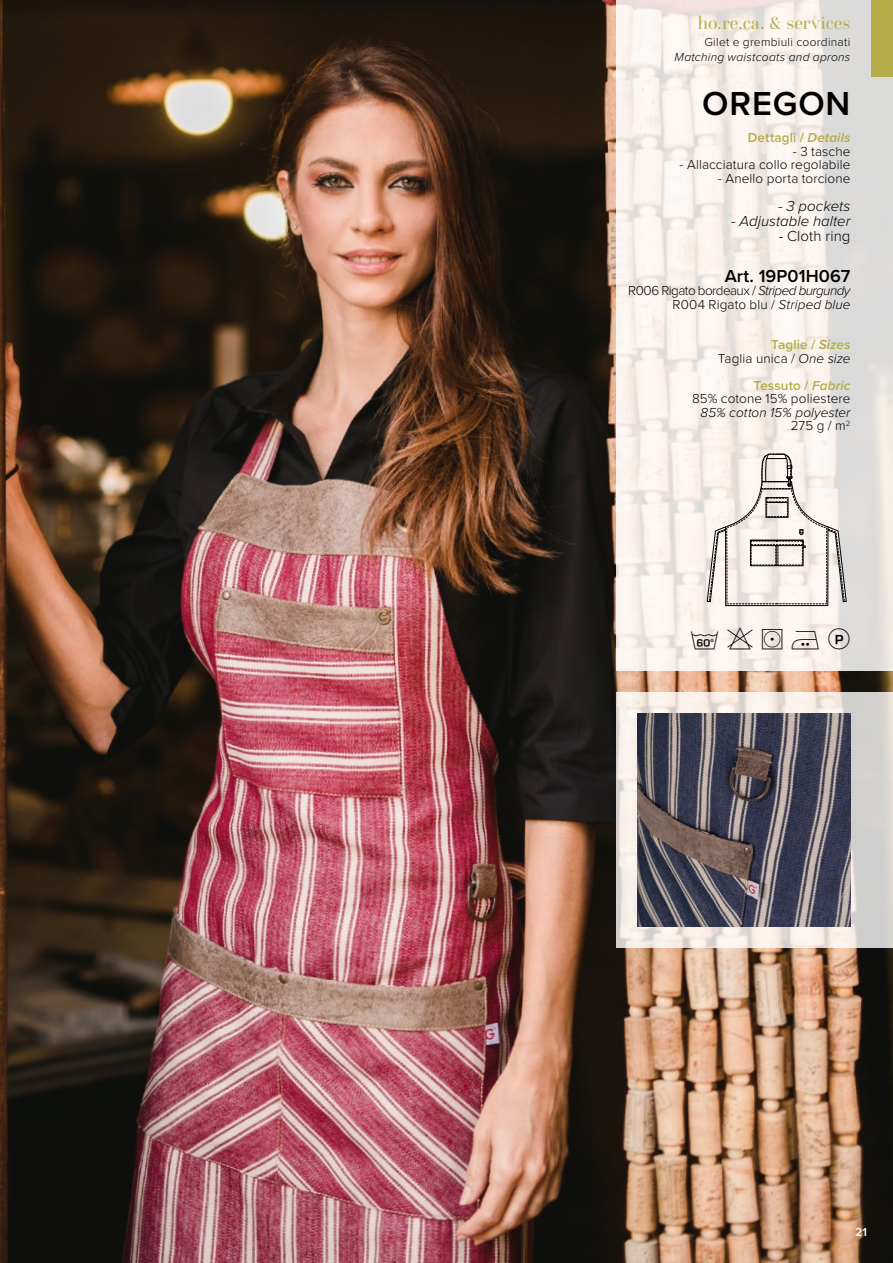
<style>
.page{position:relative;width:893px;height:1263px;background:#fff}
.page>*{position:absolute;margin:0;border:0;box-sizing:border-box;transform-origin:0 0}
.t1{font:600 34.5px "Proxima Nova";letter-spacing:.025em;color:#000}
.t2{font:18.45px "Questa Grande";letter-spacing:.01em;color:#b5ac48}
.t3{font:600 18px "Proxima Nova";letter-spacing:.005em;color:#000}
.t4{font:italic 300 15px "Proxima Nova";letter-spacing:.005em;color:#000}
.t5{font:300 15px "Proxima Nova";letter-spacing:.005em;color:#000}
.t6{font:300 13.5px/13.5px "Proxima Nova";letter-spacing:.01em;color:#000;text-align:right}
.t7{font:300 13.5px/13.5px "Proxima Nova";letter-spacing:-.035em;color:#000;text-align:right}
.t8{font:italic 300 13.5px/13.5px "Proxima Nova";letter-spacing:.005em;color:#000;text-align:right}
.t9{font:600 13.5px "Proxima Nova";letter-spacing:.01em;color:#b5ac48}
.t10{font:italic 300 12px "Proxima Nova";letter-spacing:.025em;color:#000}
.t11{font:300 12px "Proxima Nova";letter-spacing:.025em;color:#000}
.t12{font:600 12px "Proxima Nova";color:#fff}
.s1{font-style:italic}
.s2{font-weight:600;color:#b5ac48}
.s3{font-weight:600;font-style:italic;color:#b5ac48}
.s4{font-style:normal}
</style>
<div class="page">
<img style="left:0;top:0;width:893px;height:1263px">
<svg style="left:617px;top:0;width:276px;height:671px;fill:#f9f0ea"></svg>
<div style="left:872px;top:0;width:21px;height:77px;background:#b5ac48"></div>
<svg style="left:889px;top:1259px;width:4px;height:4px"></svg>
<svg style="left:706px;top:453px;width:141px;height:153px"></svg>
<svg style="left:617px;top:692px;width:276px;height:255px;background:#e0dad7"></svg>
<img style="left:638px;top:714px;width:212px;height:212px">
<svg style="left:691px;top:631px;width:27px;height:18px"></svg>
<svg style="left:762px;top:629px;width:20px;height:20px"></svg>
<svg style="left:792px;top:631px;width:27px;height:18px"></svg>
<svg style="left:828px;top:628px;width:21px;height:21px"></svg>
<svg style="left:727px;top:627px;width:26px;height:22px"></svg>
<h2 class="t2" style="left:698px;top:12px;width:154px">ho.re.ca. &amp; services</h2>
<p class="t11" style="left:704px;top:33px;width:148px">Gilet e grembiuli coordinati</p>
<p class="t10" style="left:674px;top:48px;width:177px">Matching waistcoats and aprons</p>
<h1 class="t1" style="left:702px;top:78px;width:150px">OREGON</h1>
<p class="t9" style="left:748px;top:128px;width:104px">Dettagli / <span class="s1">Details</span></p>
<p class="t6" style="left:793px;top:144px;width:59px">- 3 tasche</p>
<p class="t6" style="left:680px;top:157px;width:172px">- Allacciatura collo regolabile</p>
<p class="t6" style="left:718px;top:171px;width:134px">- Anello porta torcione</p>
<p class="t4" style="left:778px;top:195px;width:74px">- 3 pockets</p>
<p class="t4" style="left:731px;top:210px;width:121px">- Adjustable halter</p>
<p class="t5" style="left:779px;top:225px;width:73px">- Cloth ring</p>
<h3 class="t3" style="left:725px;top:263px;width:127px">Art. 19P01H067</h3>
<p class="t7" style="left:628px;top:283px;width:224px">R006 Rigato bordeaux / <span class="s1">Striped burgundy<br></span>R004 Rigato blu / <span class="s1">Striped blue</span></p>
<p class="t6" style="left:718px;top:337px;width:134px"><span class="s2">Taglie /</span> <span class="s3">Sizes<br></span>Taglia unica / <span class="s1">One size</span></p>
<p class="t6" style="left:692px;top:378px;width:160px"><span class="s2">Tessuto /</span> <span class="s3">Fabric<br></span>85% cotone 15% poliestere</p>
<p class="t8" style="left:701px;top:405px;width:151px">85% cotton 15% polyester<br><span class="s4">275 g / m</span><sup>2</sup></p>
<p class="t12" style="left:855px;top:1223px;width:13px">21</p>
</div>
